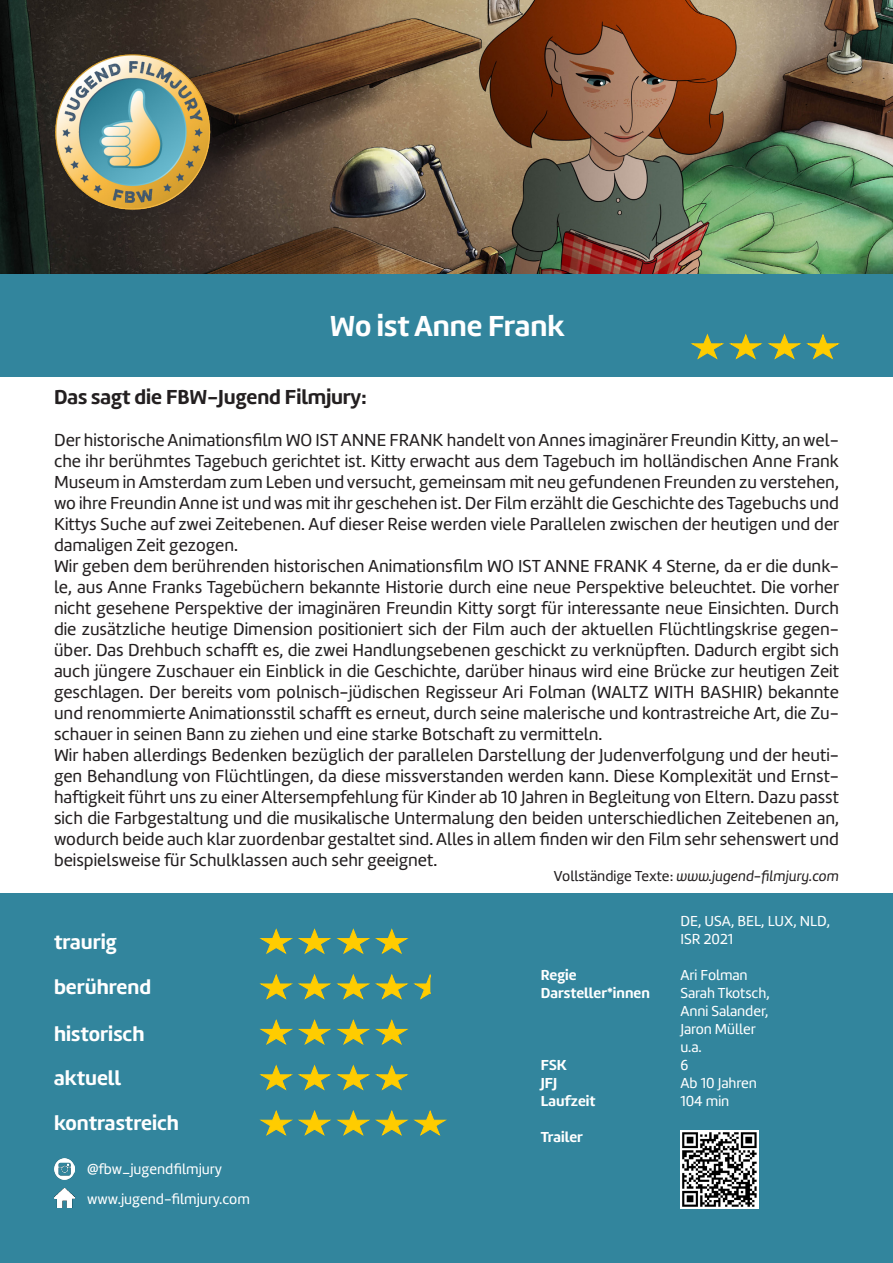
<style>
.page{position:relative;width:893px;height:1263px;background:#fff}
.page>*{position:absolute;margin:0;border:0;box-sizing:border-box;transform-origin:0 0}
.t1{font:30px "Amelia Basic Bold";color:#fff}
.t2{font:21px "Amelia Basic Bold";color:#fff}
.t3{font:21px "Amelia Basic Bold";color:#231f20}
.t4{font:18px/21px "Amelia Basic";color:#231f20;text-align:justify}
.t5{font:15px/18px "Amelia Basic";color:#fff}
.t6{font:15px "Amelia Basic Bold";color:#fff}
.t7{font:15px "Amelia Basic Italic";color:#231f20}
.s1{font-family:"Amelia Basic"}
</style>
<div class="page">
<img style="left:0;top:0;width:893px;height:274px">
<div style="left:27px;top:26px;width:228px;height:229px;background:#231f20;opacity:.52"></div>
<img style="left:45px;top:46px;width:174px;height:173px">
<div style="left:0;top:274px;width:893px;height:102px;background:#32859d"></div>
<div style="left:0;top:893px;width:893px;height:370px;background:#32859d"></div>
<svg style="left:691px;top:333px;width:149px;height:26px"></svg>
<svg style="left:260px;top:974px;width:170px;height:26px"></svg>
<svg style="left:260px;top:928px;width:149px;height:26px"></svg>
<svg style="left:260px;top:1019px;width:148px;height:26px"></svg>
<svg style="left:260px;top:1064px;width:149px;height:26px"></svg>
<svg style="left:260px;top:1110px;width:187px;height:26px"></svg>
<img style="left:680px;top:1130px;width:79px;height:79px">
<img style="left:54px;top:1159px;width:20px;height:20px">
<img style="left:54px;top:1189px;width:20px;height:18px">
<p class="t1" style="left:330px;top:308px;width:236px">Wo ist Anne Frank</p>
<p class="t3" style="left:54px;top:385px;width:314px">Das sagt die FBW-Jugend Filmjury:</p>
<p class="t4" style="left:54px;top:430px;width:787px">Der historische Animationsfilm WO IST ANNE FRANK handelt von Annes imaginärer Freundin Kitty, an wel&shy;che ihr berühmtes Tagebuch gerichtet ist. Kitty erwacht aus dem Tagebuch im holländischen Anne Frank Museum in Amsterdam zum Leben und versucht, gemeinsam mit neu gefundenen Freunden zu verstehen, wo ihre Freundin Anne ist und was mit ihr geschehen ist. Der Film erzählt die Geschichte des Tagebuchs und Kittys Suche auf zwei Zeitebenen. Auf dieser Reise werden viele Parallelen zwischen der heutigen und der damaligen Zeit gezogen.</p>
<p class="t4" style="left:54px;top:556px;width:787px">Wir geben dem berührenden historischen Animationsfilm WO IST ANNE FRANK 4 Sterne, da er die dunk&shy;le, aus Anne Franks Tagebüchern bekannte Historie durch eine neue Perspektive beleuchtet. Die vorher nicht gesehene Perspektive der imaginären Freundin Kitty sorgt für interessante neue Einsichten. Durch die zusätzliche heutige Dimension positioniert sich der Film auch der aktuellen Flüchtlingskrise gegen&shy;über. Das Drehbuch schafft es, die zwei Handlungsebenen geschickt zu verknüpften. Dadurch ergibt sich auch jüngere Zuschauer ein Einblick in die Geschichte, darüber hinaus wird eine Brücke zur heutigen Zeit geschlagen. Der bereits vom polnisch-jüdischen Regisseur Ari Folman (WALTZ WITH BASHIR) bekannte und renommierte Animationsstil schafft es erneut, durch seine malerische und kontrastreiche Art, die Zu&shy;schauer in seinen Bann zu ziehen und eine starke Botschaft zu vermitteln.</p>
<p class="t4" style="left:54px;top:745px;width:786px">Wir haben allerdings Bedenken bezüglich der parallelen Darstellung der Judenverfolgung und der heuti&shy;gen Behandlung von Flüchtlingen, da diese missverstanden werden kann. Diese Komplexität und Ernst&shy;haftigkeit führt uns zu einer Altersempfehlung für Kinder ab 10 Jahren in Begleitung von Eltern. Dazu passt sich die Farbgestaltung und die musikalische Untermalung den beiden unterschiedlichen Zeitebenen an, wodurch beide auch klar zuordenbar gestaltet sind. Alles in allem finden wir den Film sehr sehenswert und beispielsweise für Schulklassen auch sehr geeignet.</p>
<p class="t7" style="left:554px;top:867px;width:287px"><span class="s1">Vollständige Texte:</span> www.jugend-filmjury.com</p>
<p class="t2" style="left:54px;top:929px;width:64px">traurig</p>
<p class="t2" style="left:54px;top:974px;width:99px">berührend</p>
<p class="t2" style="left:54px;top:1021px;width:92px">historisch</p>
<p class="t2" style="left:54px;top:1066px;width:69px">aktuell</p>
<p class="t2" style="left:54px;top:1111px;width:126px">kontrastreich</p>
<p class="t5" style="left:87px;top:1160px;width:136px">@fbw_jugendfilmjury</p>
<p class="t5" style="left:87px;top:1190px;width:164px">www.jugend-filmjury.com</p>
<p class="t6" style="left:541px;top:966px;width:37px">Regie</p>
<p class="t6" style="left:541px;top:984px;width:110px">Darsteller*innen</p>
<p class="t6" style="left:541px;top:1056px;width:27px">FSK</p>
<p class="t6" style="left:541px;top:1074px;width:18px">JFJ</p>
<p class="t6" style="left:541px;top:1092px;width:56px">Laufzeit</p>
<p class="t6" style="left:541px;top:1128px;width:44px">Trailer</p>
<p class="t5" style="left:680px;top:912px;width:151px">DE, USA, BEL, LUX, NLD,<br>ISR 2021</p>
<p class="t5" style="left:680px;top:966px;width:69px">Ari Folman</p>
<p class="t5" style="left:680px;top:984px;width:91px">Sarah Tkotsch,</p>
<p class="t5" style="left:680px;top:1002px;width:90px">Anni Salander,</p>
<p class="t5" style="left:680px;top:1020px;width:77px">Jaron Müller</p>
<p class="t5" style="left:680px;top:1038px;width:23px">u.a.</p>
<p class="t5" style="left:680px;top:1056px;width:9px">6</p>
<p class="t5" style="left:680px;top:1074px;width:78px">Ab 10 Jahren</p>
<p class="t5" style="left:680px;top:1092px;width:51px">104 min</p>
</div>
